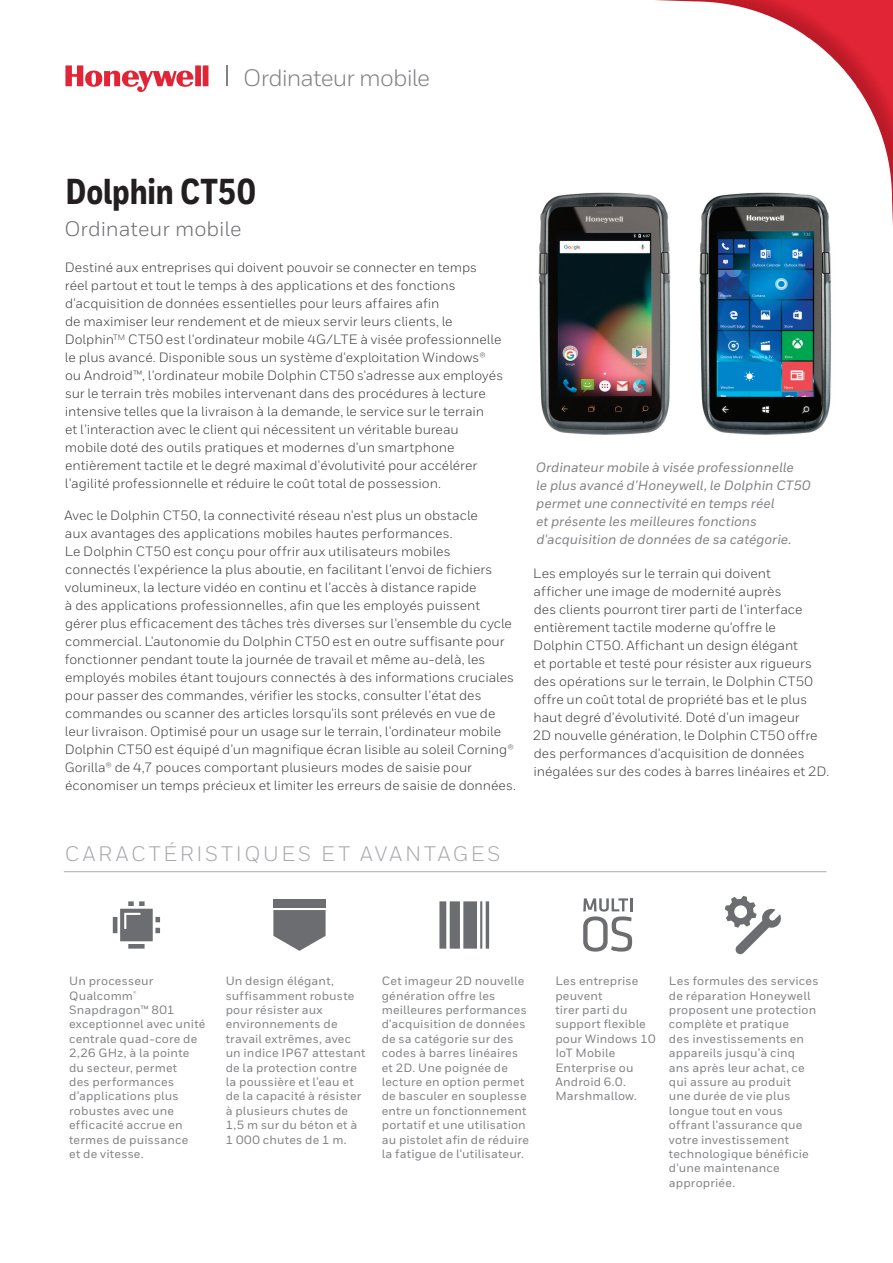
<style>
.page{position:relative;width:893px;height:1263px;background:#fff}
.page>*{position:absolute;margin:0;border:0;box-sizing:border-box;transform-origin:0 0}
.t1{font:800 36px "Honeywell Cond";letter-spacing:-.005em;color:#231f20}
.t2{font:23.7px "Honeywell Sans";letter-spacing:-.035em;color:#808285}
.t3{font:21px "Honeywell Sans";letter-spacing:.135em;color:#a8a9ad}
.t4{font:21px "Honeywell Sans";color:#6c6d70}
.t5{font:13.5px/18px "Honeywell Sans";color:#3e3e3f}
.t6{font:italic 500 13.5px/18px "Honeywell Sans";color:#808285}
.t7{font:500 12px/14.4px "Honeywell Sans";letter-spacing:.015em;color:#808285}
</style>
<div class="page">
<img style="left:655px;top:0;width:238px;height:37px">
<img style="left:807px;top:37px;width:86px;height:50px">
<img style="left:857px;top:87px;width:36px;height:138px">
<svg style="left:65px;top:65px;width:143px;height:27px"></svg>
<hr style="left:226px;top:65px;width:2px;height:21px;background:#808285">
<img style="left:538px;top:192px;width:133px;height:243px">
<img style="left:699px;top:192px;width:132px;height:243px">
<hr style="left:64px;top:871px;width:762px;height:1px;background:#a8a9ad">
<svg style="left:113px;top:901px;width:47px;height:48px"></svg>
<svg style="left:273px;top:910px;width:53px;height:41px"></svg>
<div style="left:273px;top:899px;width:53px;height:9px;background:#6c6d70"></div>
<svg style="left:439px;top:901px;width:50px;height:48px"></svg>
<svg style="left:583px;top:898px;width:50px;height:53px"></svg>
<svg style="left:725px;top:896px;width:56px;height:58px"></svg>
<h2 class="t2" style="left:243px;top:69px;width:188px">Ordinateur mobile</h2>
<h1 class="t1" style="left:66px;top:179px;width:192px">Dolphin CT50</h1>
<h3 class="t4" style="left:64px;top:221px;width:179px">Ordinateur mobile</h3>
<p class="t5" style="left:65px;top:259px;width:440px">Destiné aux entreprises qui doivent pouvoir se connecter en temps réel partout et tout le temps à des applications et des fonctions d'acquisition de données essentielles pour leurs affaires afin<br>de maximiser leur rendement et de mieux servir leurs clients, le Dolphin<sup>TM</sup> CT50 est l'ordinateur mobile 4G/LTE à visée professionnelle le plus avancé. Disponible sous un système d'exploitation Windows® ou Android™, l'ordinateur mobile Dolphin CT50 s'adresse aux employés sur le terrain très mobiles intervenant dans des procédures à lecture intensive telles que la livraison à la demande, le service sur le terrain<br>et l'interaction avec le client qui nécessitent un véritable bureau mobile doté des outils pratiques et modernes d'un smartphone entièrement tactile et le degré maximal d'évolutivité pour accélérer l'agilité professionnelle et réduire le coût total de possession.</p>
<p class="t5" style="left:64px;top:507px;width:453px">Avec le Dolphin CT50, la connectivité réseau n'est plus un obstacle<br>aux avantages des applications mobiles hautes performances.<br>Le Dolphin CT50 est conçu pour offrir aux utilisateurs mobiles connectés l'expérience la plus aboutie, en facilitant l'envoi de fichiers volumineux, la lecture vidéo en continu et l'accès à distance rapide<br>à des applications professionnelles, afin que les employés puissent<br>gérer plus efficacement des tâches très diverses sur l'ensemble du cycle commercial. L'autonomie du Dolphin CT50 est en outre suffisante pour fonctionner pendant toute la journée de travail et même au-delà, les employés mobiles étant toujours connectés à des informations cruciales pour passer des commandes, vérifier les stocks, consulter l'état des commandes ou scanner des articles lorsqu'ils sont prélevés en vue de leur livraison. Optimisé pour un usage sur le terrain, l'ordinateur mobile Dolphin CT50 est équipé d'un magnifique écran lisible au soleil Corning® Gorilla® de 4,7 pouces comportant plusieurs modes de saisie pour économiser un temps précieux et limiter les erreurs de saisie de données.</p>
<p class="t6" style="left:536px;top:460px;width:276px">Ordinateur mobile à visée professionnelle<br>le plus avancé d'Honeywell, le Dolphin CT50 permet une connectivité en temps réel<br>et présente les meilleures fonctions d'acquisition de données de sa catégorie.</p>
<p class="t5" style="left:533px;top:566px;width:298px">Les employés sur le terrain qui doivent<br>afficher une image de modernité auprès<br>des clients pourront tirer parti de l'interface entièrement tactile moderne qu'offre le<br>Dolphin CT50. Affichant un design élégant<br>et portable et testé pour résister aux rigueurs des opérations sur le terrain, le Dolphin CT50 offre un coût total de propriété bas et le plus haut degré d'évolutivité. Doté d'un imageur<br>2D nouvelle génération, le Dolphin CT50 offre des performances d'acquisition de données inégalées sur des codes à barres linéaires et 2D.</p>
<h3 class="t3" style="left:65px;top:846px;width:437px">CARACTÉRISTIQUES ET AVANTAGES</h3>
<p class="t7" style="left:69px;top:975px;width:138px">Un processeur<br>Qualcomm<sup>®<br></sup>Snapdragon™ 801 exceptionnel avec unité centrale quad-core de<br>2,26 GHz, à la pointe du secteur, permet<br>des performances d’applications plus robustes avec une efficacité accrue en termes de puissance<br>et de vitesse.</p>
<p class="t7" style="left:226px;top:975px;width:141px">Un design élégant, suffisamment robuste pour résister aux environnements de travail extrêmes, avec un indice IP67 attestant de la protection contre la poussière et l’eau et de la capacité à résister à plusieurs chutes de<br>1,5 m sur du béton et à<br>1 000 chutes de 1 m.</p>
<p class="t7" style="left:382px;top:975px;width:149px">Cet imageur 2D nouvelle génération offre les meilleures performances d'acquisition de données de sa catégorie sur des codes à barres linéaires et 2D. Une poignée de lecture en option permet de basculer en souplesse entre un fonctionnement portatif et une utilisation au pistolet afin de réduire la fatigue de l'utilisateur.</p>
<p class="t7" style="left:555px;top:975px;width:102px">Les entreprise peuvent<br>tirer parti du support flexible pour Windows 10<br>IoT Mobile<br>Enterprise ou<br>Android 6.0.<br>Marshmallow.</p>
<p class="t7" style="left:669px;top:975px;width:151px">Les formules des services de réparation Honeywell proposent une protection complète et pratique<br>des investissements en appareils jusqu’à cinq ans après leur achat, ce qui assure au produit<br>une durée de vie plus longue tout en vous offrant l'assurance que votre investissement technologique bénéficie d'une maintenance appropriée.</p>
</div>
